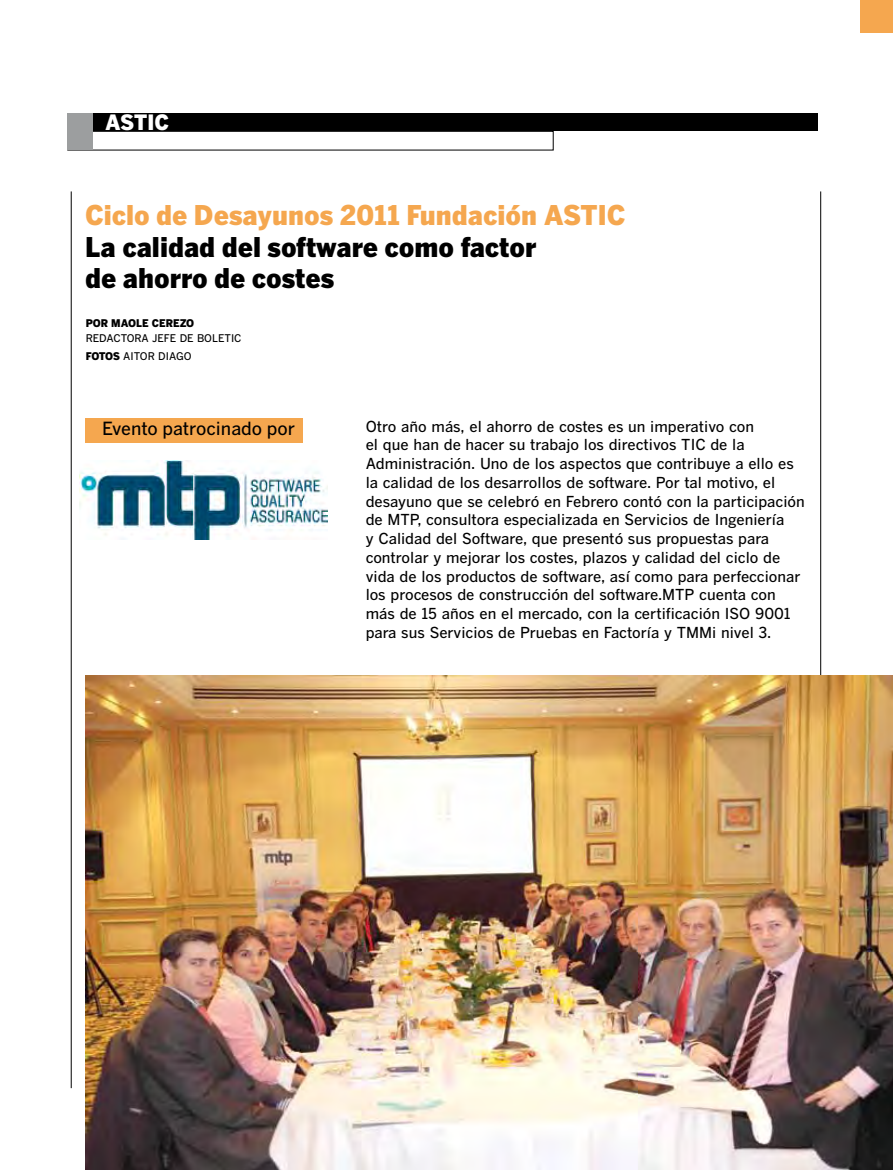
<style>
.page{position:relative;width:893px;height:1170px;background:#fff}
.page>*{position:absolute;margin:0;border:0;box-sizing:border-box;transform-origin:0 0}
.t1{font:900 27px/31.5px "Benton Gothic";color:#000}
.t2{font:900 27px "Benton Gothic";color:#f5a74f}
.t3{font:900 21px "Benton Gothic";color:#fff}
.t4{font:500 18px "Benton Gothic";color:#000}
.t5{font:500 15px/18.8px "Benton Gothic";color:#000}
.t6{font:500 10.5px/18.8px "Benton Gothic";color:#000}
.t7{font:900 10.5px "Benton Gothic";color:#000}
.s1{font-weight:900}
</style>
<div class="page">
<hr style="left:71px;top:191px;width:1px;height:897px;background:#000">
<hr style="left:820px;top:191px;width:1px;height:897px;background:#000">
<div style="left:68px;top:131px;width:485px;height:19px;border:1px solid #000"></div>
<div style="left:67px;top:113px;width:750px;height:18px;background:#000"></div>
<div style="left:67px;top:113px;width:26px;height:37px;background:#9c9e9f"></div>
<div style="left:860px;top:0;width:33px;height:33px;background:#f5a74f"></div>
<img style="left:80px;top:460px;width:247px;height:80px">
<div style="left:85px;top:418px;width:218px;height:25px;background:#f5a74f"></div>
<img style="left:85px;top:675px;width:808px;height:494px">
<h2 class="t3" style="left:105px;top:109px;width:54px">ASTIC</h2>
<h1 class="t2" style="left:85px;top:198px;width:527px">Ciclo de Desayunos 2011 Fundación ASTIC</h1>
<h1 class="t1" style="left:85px;top:230px;width:453px">La calidad del software como factor de ahorro de costes</h1>
<p class="t7" style="left:86px;top:316px;width:108px">por maole Cerezo</p>
<p class="t6" style="left:86px;top:328px;width:8px">redactora</p>
<p class="t6" style="left:152px;top:328px;width:13px">jefe</p>
<p class="t6" style="left:86px;top:328px;width:119px;text-indent:94px">de boletic<br><span class="s1">FOTOS</span> AITOR DIAGO</p>
<p class="t4" style="left:102px;top:417px;width:194px">Evento patrocinado por</p>
<p class="t5" style="left:366px;top:416px;width:441px">Otro año más, el ahorro de costes es un imperativo con<br>el que han de hacer su trabajo los directivos TIC de la Administración. Uno de los aspectos que contribuye a ello es la calidad de los desarrollos de software. Por tal motivo, el desayuno que se celebró en Febrero contó con la participación de MTP, consultora especializada en Servicios de Ingeniería<br>y Calidad del Software, que presentó sus propuestas para controlar y mejorar los costes, plazos y calidad del ciclo de vida de los productos de software, así como para perfeccionar los procesos de construcción del software.MTP cuenta con más de 15 años en el mercado, con la certificación ISO 9001 para sus Servicios de Pruebas en Factoría y TMMi nivel 3.</p>
</div>
